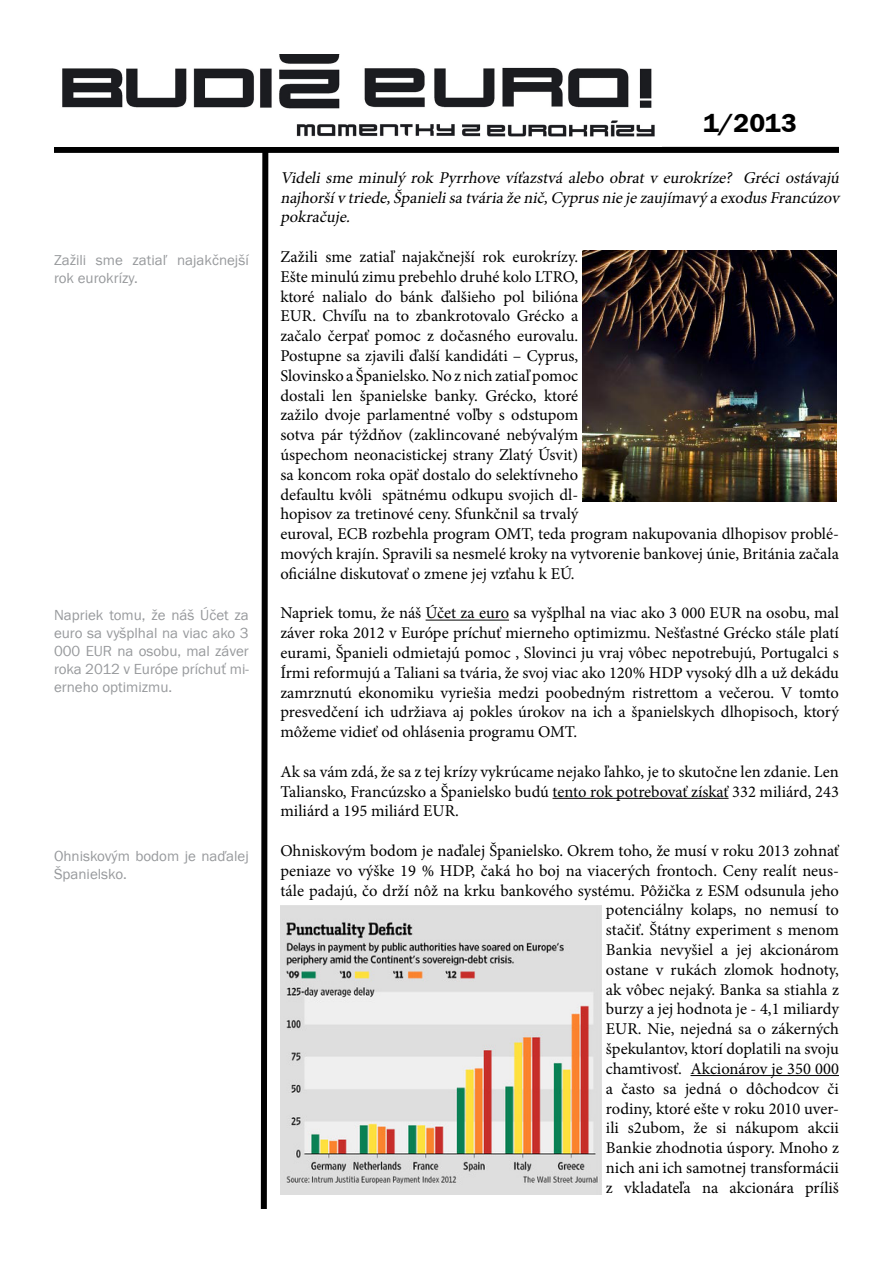
<style>
.page{position:relative;width:893px;height:1263px;background:#fff}
.page>*{position:absolute;margin:0;border:0;box-sizing:border-box;transform-origin:0 0}
.t1{font:600 27px "Franklin Gothic Itc TEE";color:#000}
.t2{font:16.5px/19.8px "Minion Pro";color:#000;text-align:justify}
.t3{font:italic 16.5px/19.8px "Minion Pro";color:#000;text-align:justify}
.t4{font:15px/18px "Franklin Gothic Itc TEE";color:#97999c}
</style>
<div class="page">
<div style="left:54px;top:147px;width:785px;height:6px;background:#000"></div>
<svg style="left:258px;top:152px;width:13px;height:1057px"></svg>
<img style="left:62px;top:54px;width:593px;height:83px">
<hr style="left:426px;top:620px;width:83px;height:1px;background:#000">
<hr style="left:553px;top:798px;width:176px;height:1px;background:#000">
<hr style="left:690px;top:1075px;width:149px;height:1px;background:#000">
<img style="left:280px;top:906px;width:322px;height:289px">
<img style="left:583px;top:251px;width:254px;height:251px">
<p class="t4" style="left:54px;top:251px;width:196px">Zažili sme zatiaľ najakčnejší rok eurokrízy.</p>
<p class="t4" style="left:54px;top:606px;width:196px;text-align:justify">Napriek tomu, že náš Účet za euro sa vyšplhal na viac ako 3<br>000 EUR na osobu, mal záver roka 2012 v Európe príchuť mi&shy;erneho optimizmu.</p>
<p class="t4" style="left:54px;top:847px;width:196px">Ohniskovým bodom je naďalej<br>Španielsko.</p>
<h1 class="t1" style="left:703px;top:108px;width:95px">1/2013</h1>
<p class="t3" style="left:280px;top:168px;width:564px">Videli sme minulý rok Pyrrhove víťazstvá alebo obrat v eurokríze? Gréci ostávajú najhoršív triede,Španielisatváriaženič,Cyprusniej ezauj ímavý aexodusFrancúzov pokračuj e.</p>
<p class="t2" style="left:280px;top:247px;width:560px;text-align:left">Zažili sme zatiaľ najakčnejší rok eurokrízy.<br>Ešte minulú zimu prebehlo druhé kolo LTRO,<br>ktoré nalialo do bánk ďalšieho pol bilióna<br>EUR. Chvíľu na to zbankrotovalo Grécko a<br>začalo čerpať pomoc z dočasného eurovalu.<br>Postupne sa zjavili ďalší kandidáti – Cyprus,<br>Slovinsko a Španielsko. No z nich zatiaľ pomoc<br>dostali len španielske banky. Grécko, ktoré<br>zažilo dvoje parlamentné voľby s odstupom<br>sotva pár týždňov (zaklincované nebývalým<br>úspechom neonacistickej strany Zlatý Úsvit)<br>sa koncom roka opäť dostalo do selektívneho<br>defaultu kvôli spätnému odkupu svojich dl-<br>hopisov za tretinové ceny. Sfunkčnil sa trvalý<br>euroval, ECB rozbehla program OMT, teda program nakupovania dlhopisov problé&shy;mových krajín. Spravili sa nesmelé kroky na vytvorenie bankovej únie, Británia začala oficiálne diskutovať o zmene jej vzťahu k EÚ.</p>
<p class="t2" style="left:280px;top:603px;width:560px">Napriek tomu, že náš Účet za euro sa vyšplhal na viac ako 3 000 EUR na osobu, mal záver roka 2012 v Európe príchuť mierneho optimizmu. Nešťastné Grécko stále platí eurami, Španieli odmietajú pomoc , Slovinci ju vraj vôbec nepotrebujú, Portugalci s Írmi reformujú a Taliani sa tvária, že svoj viac ako 120% HDP vysoký dlh a už dekádu zamrznutú ekonomiku vyriešia medzi poobedným ristrettom a večerou. V tomto presvedčení ich udržiava aj pokles úrokov na ich a španielskych dlhopisoch, ktorý môžeme vidieť od ohlásenia programu OMT.</p>
<p class="t2" style="left:280px;top:762px;width:560px">Ak sa vám zdá, že sa z tej krízy vykrúcame nejako ľahko, je to skutočne len zdanie. Len Taliansko, Francúzsko a Španielsko budú tento rok potrebovať získať 332 miliárd, 243 miliárd a 195 miliárd EUR.</p>
<p class="t2" style="left:280px;top:841px;width:560px;text-align:right">Ohniskovým bodom je naďalej Španielsko. Okrem toho, že musí v roku 2013 zohnať peniaze vo výške 19 % HDP, čaká ho boj na viacerých frontoch. Ceny realít neus&shy;tále padajú, čo drží nôž na krku bankového systému. Pôžička z ESM odsunula jeho potenciálny kolaps, no nemusí to<br>stačiť. Štátny experiment s menom<br>Bankia nevyšiel a jej akcionárom<br>ostane v rukách zlomok hodnoty,<br>ak vôbec nejaký. Banka sa stiahla z<br>burzy a jej hodnota je - 4,1 miliardy<br>EUR. Nie, nejedná sa o zákerných<br>špekulantov, ktorí doplatili na svoju<br>chamtivosť. Akcionárov je 350 000<br>a často sa jedná o dôchodcov či<br>rodiny, ktoré ešte v roku 2010 uver-<br>ili s2ubom, že si nákupom akcii<br>Bankie zhodnotia úspory. Mnoho z<br>nich ani ich samotnej transformácii<br>z vkladateľa na akcionára príliš</p>
</div>
